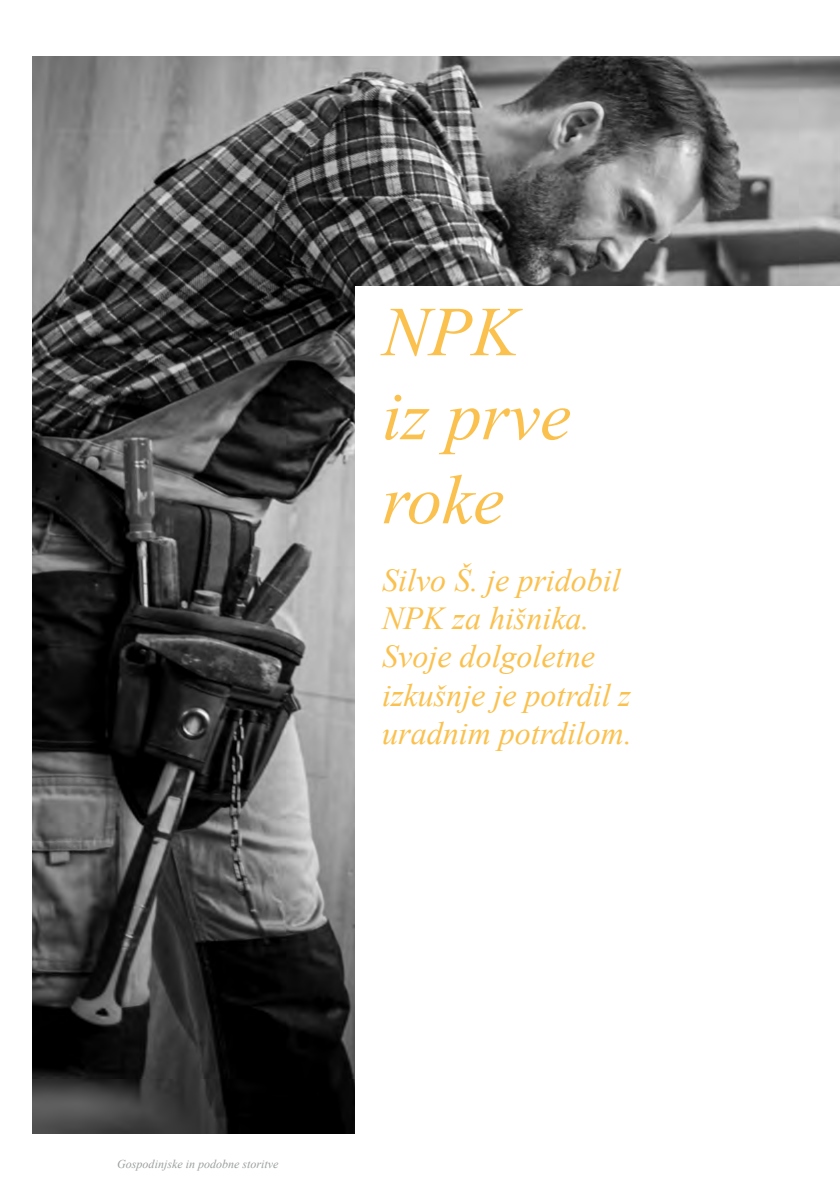
<style>
.page{position:relative;width:840px;height:1191px;background:#fff}
.page>*{position:absolute;margin:0;border:0;box-sizing:border-box;transform-origin:0 0}
.t1{font:italic 70px/84px "Times New Roman";color:#fbc14e}
.t2{font:italic 32px/38.4px "Times New Roman";color:#fbc14e}
.t3{font:italic 12px "Times New Roman";color:#9c9e9f}
</style>
<div class="page">
<img style="left:32px;top:57px;width:807px;height:1076px">
<div style="left:355px;top:286px;width:484px;height:859px;background:#fff"></div>
<p class="t1" style="left:382px;top:288px;width:190px">NPK iz prve roke</p>
<p class="t2" style="left:382px;top:560px;width:240px">Silvo Š. je pridobil<br>NPK za hišnika.<br>Svoje dolgoletne</p>
<p class="t2" style="left:382px;top:675px;width:251px">izkušnje je potrdil z uradnim potrdilom.</p>
<p class="t3" style="left:117px;top:1156px;width:162px">Gospodinjske in podobne storitve</p>
</div>
